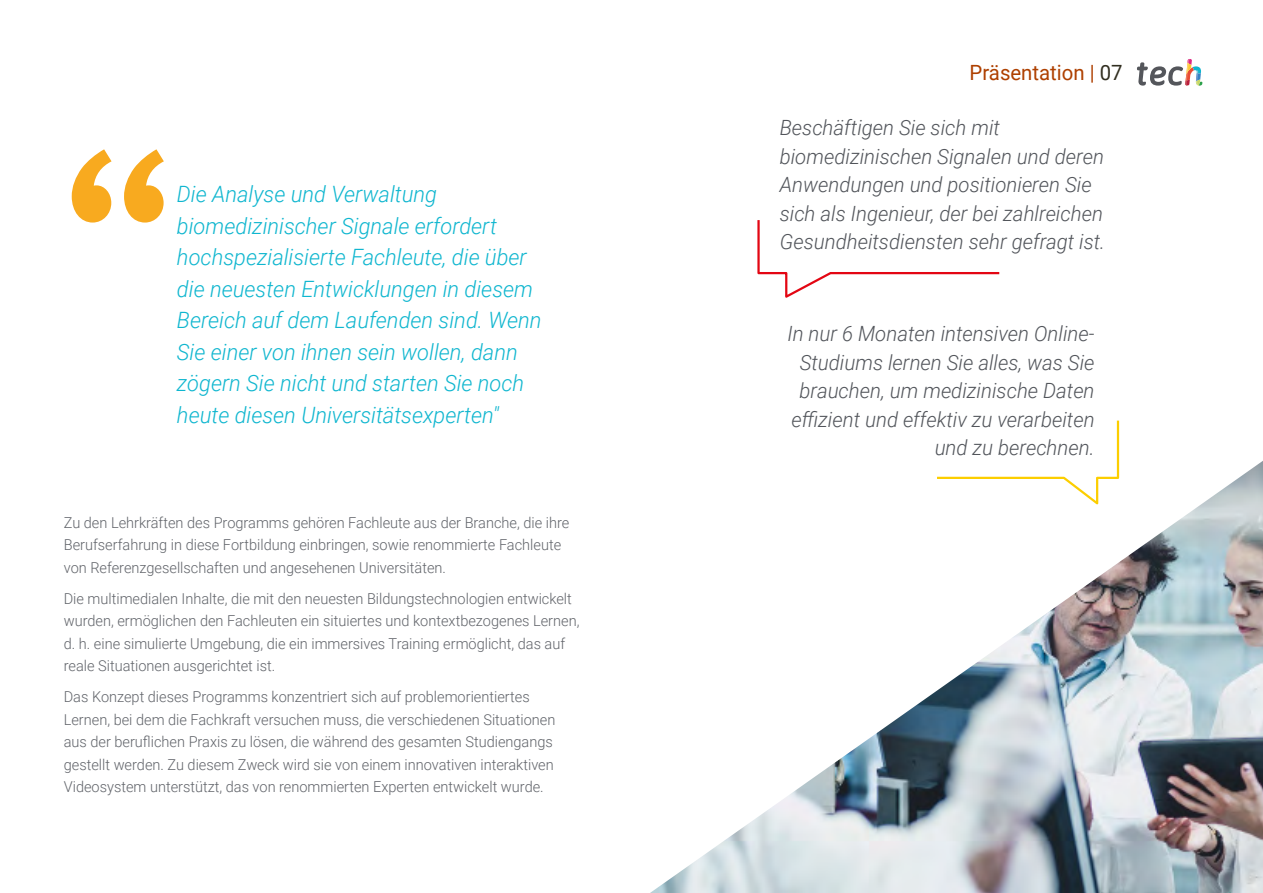
<style>
.page{position:relative;width:1263px;height:893px;background:#fff}
.page>*{position:absolute;margin:0;border:0;box-sizing:border-box;transform-origin:0 0}
.t1{font:italic 300 22.5px/31.5px "Roboto";color:#0fb6cf}
.t2{font:italic 300 21px/28.5px "Roboto";color:#52555b;text-align:right}
.t3{font:21px "Roboto";color:#ae4000}
.t4{font:300 15px/22.5px "Roboto";color:#61646a}
.s1{color:#312e20}
</style>
<div class="page">
<img style="left:650px;top:461px;width:613px;height:432px">
<svg style="left:1137px;top:59px;width:65px;height:27px"></svg>
<svg style="left:72px;top:149px;width:92px;height:74px"></svg>
<svg style="left:935px;top:420px;width:185px;height:88px"></svg>
<svg style="left:757px;top:220px;width:243px;height:78px"></svg>
<p class="t1" style="left:177px;top:177px;width:366px">Die Analyse und Verwaltung biomedizinischer Signale erfordert hochspezialisierte Fachleute, die über die neuesten Entwicklungen in diesem Bereich auf dem Laufenden sind. Wenn Sie einer von ihnen sein wollen, dann zögern Sie nicht und starten Sie noch heute diesen Universitätsexperten"</p>
<p class="t4" style="left:64px;top:511px;width:507px">Zu den Lehrkräften des Programms gehören Fachleute aus der Branche, die ihre<br>Berufserfahrung in diese Fortbildung einbringen, sowie renommierte Fachleute von Referenzgesellschaften und angesehenen Universitäten.</p>
<p class="t4" style="left:64px;top:587px;width:517px">Die multimedialen Inhalte, die mit den neuesten Bildungstechnologien entwickelt wurden, ermöglichen den Fachleuten ein situiertes und kontextbezogenes Lernen, d. h. eine simulierte Umgebung, die ein immersives Training ermöglicht, das auf reale Situationen ausgerichtet ist.</p>
<p class="t4" style="left:64px;top:685px;width:493px">Das Konzept dieses Programms konzentriert sich auf problemorientiertes Lernen, bei dem die Fachkraft versuchen muss, die verschiedenen Situationen aus der beruflichen Praxis zu lösen, die während des gesamten Studiengangs gestellt werden. Zu diesem Zweck wird sie von einem innovativen interaktiven Videosystem unterstützt, das von renommierten Experten entwickelt wurde.</p>
<h2 class="t3" style="left:969px;top:57px;width:155px">Präsentation | <span class="s1">07</span></h2>
<h2 class="t2" style="left:780px;top:113px;width:327px;text-align:left">Beschäftigen Sie sich mit biomedizinischen Signalen und deren Anwendungen und positionieren Sie sich als Ingenieur, der bei zahlreichen Gesundheitsdiensten sehr gefragt ist.</h2>
<h2 class="t2" style="left:787px;top:318px;width:309px">In nur 6 Monaten intensiven Online-<br>Studiums lernen Sie alles, was Sie brauchen, um medizinische Daten effizient und effektiv zu verarbeiten und zu berechnen.</h2>
</div>
